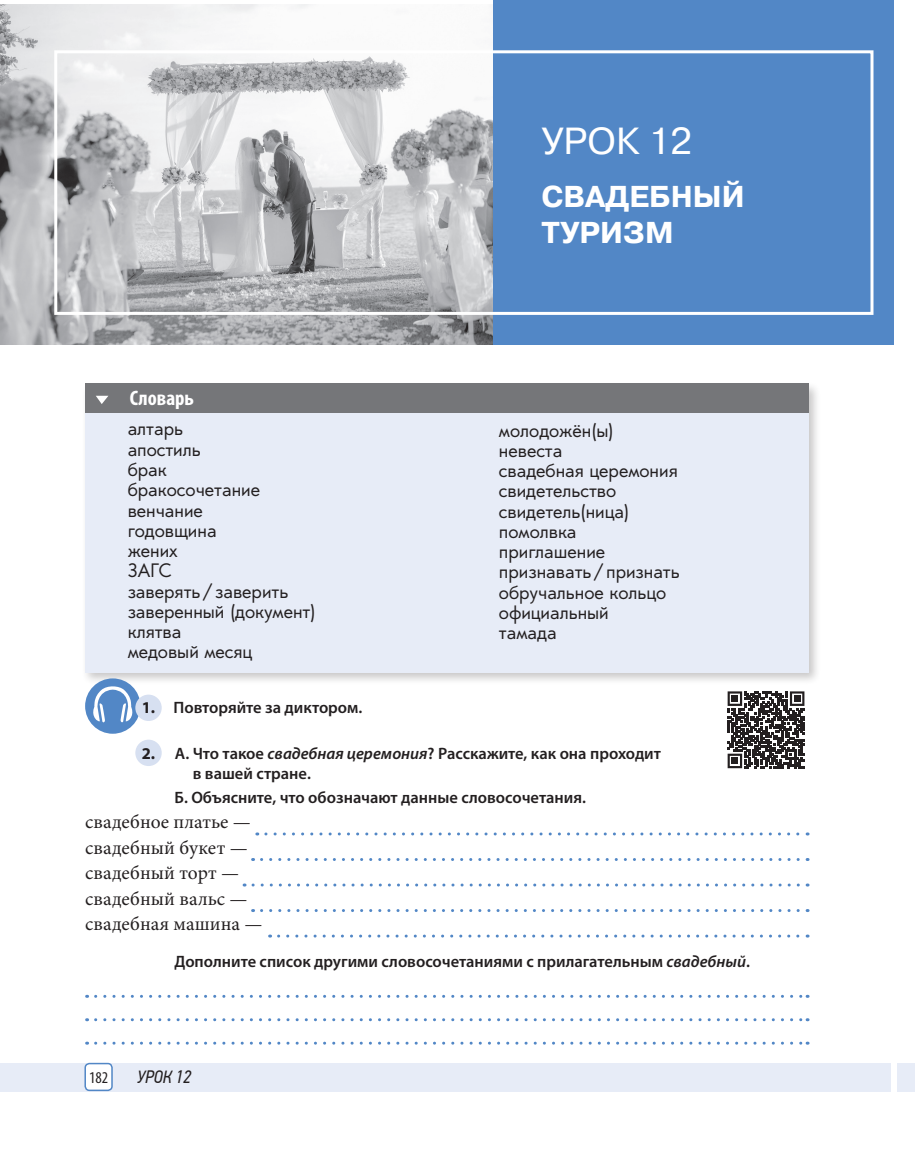
<style>
.page{position:relative;width:915px;height:1149px;background:#fff}
.page>*{position:absolute;margin:0;border:0;box-sizing:border-box;transform-origin:0 0}
.Zag_urok{font:37.5px "Pragmatica TT";color:#fff}
.Zag_razdel{font:700 30px/36px "Pragmatica TT";color:#fff}
.t1{font:700 condensed 21px "Myriad Pro";color:#fff}
.линейка_dot{font:19.5px "Minion Pro";color:#231f20}
.t2{font:18px/20.2px "Orenburg C";color:#231f20}
.t3{font:italic 18px "PF Din Text Cond Pro";color:#231f20}
.формулировка_задания{font:600 16.5px/19.8px "Myriad Pro";color:#231f20}
.t4{font:700 16.5px "Myriad Pro";color:#231f20}
.t5{font:condensed 16.5px "Myriad Pro";color:#231f20}
.s1{font-style:italic}
</style>
<div class="page">
<div style="left:896px;top:1062px;width:18px;height:28px;background:#e7ecf7"></div>
<div style="left:0;top:1062px;width:890px;height:28px;background:#e7ecf7"></div>
<div style="left:85px;top:1063px;width:27px;height:26px;background:#fff;border-radius:4px"></div>
<div style="left:84px;top:1062px;width:29px;height:28px;border:2px solid #5287c6;border-radius:4px"></div>
<svg style="left:266px;top:832px;width:541px;height:3px"></svg>
<svg style="left:261px;top:858px;width:546px;height:2px"></svg>
<svg style="left:253px;top:883px;width:554px;height:3px"></svg>
<svg style="left:261px;top:909px;width:546px;height:2px"></svg>
<svg style="left:278px;top:934px;width:529px;height:3px"></svg>
<svg style="left:96px;top:994px;width:711px;height:3px"></svg>
<svg style="left:96px;top:1018px;width:711px;height:2px"></svg>
<svg style="left:96px;top:1041px;width:711px;height:3px"></svg>
<div style="left:81px;top:381px;width:739px;height:303px;background:#231f20;opacity:.25"></div>
<div style="left:85px;top:385px;width:723px;height:287px;background:#e7ecf7"></div>
<div style="left:85px;top:383px;width:723px;height:29px;background:#757679"></div>
<svg style="left:96px;top:395px;width:12px;height:9px"></svg>
<div style="left:85px;top:678px;width:55px;height:55px;background:#5287c6;border-radius:50%"></div>
<svg style="left:93px;top:684px;width:40px;height:38px"></svg>
<div style="left:135px;top:694px;width:27px;height:26px;background:#d7e0f1;border-radius:50%"></div>
<div style="left:135px;top:739px;width:27px;height:26px;background:#d7e0f1;border-radius:50%"></div>
<img style="left:0;top:4px;width:493px;height:340px">
<div style="left:493px;top:0;width:400px;height:344px;background:#5287c6"></div>
<div style="left:54px;top:50px;width:819px;height:265px;border:3px solid #fff"></div>
<svg style="left:727px;top:691px;width:77px;height:77px"></svg>
<p class="t1" style="left:130px;top:384px;width:66px">Словарь</p>
<p class="t2" style="left:128px;top:419px;width:189px">алтарь<br>апостиль<br>брак<br>бракосочетание венчание<br>годовщина<br>жених<br>ЗАГС заверять/заверить заверенный (документ) клятва<br>медовый месяц</p>
<p class="Zag_urok" style="left:541px;top:119px;width:152px">УРОК 12</p>
<p class="Zag_razdel" style="left:541px;top:179px;width:205px">СВАДЕБНЫЙ<br>ТУРИЗМ</p>
<p class="t2" style="left:499px;top:420px;width:182px">молодожён(ы) невеста<br>свадебная церемония свидетельство свидетель(ница) помолвка приглашение признавать/признать обручальное кольцо официальный<br>тамада</p>
<p class="формулировка_задания" style="left:173px;top:697px;width:190px">Повторяйте за диктором.</p>
<p class="формулировка_задания" style="left:193px;top:742px;width:469px;text-indent:-18px">А. Что такое <span class="s1">свадебная церемония</span>? Расскажите, как она проходит в вашей стране.</p>
<p class="формулировка_задания" style="left:174px;top:786px;width:413px">Б. Объясните, что обозначают данные словосочетания.</p>
<p class="линейка_dot" style="left:85px;top:808px;width:167px">свадебное платье —</p>
<p class="линейка_dot" style="left:85px;top:834px;width:164px">свадебный букет —</p>
<p class="линейка_dot" style="left:85px;top:859px;width:156px">свадебный торт —</p>
<p class="линейка_dot" style="left:85px;top:885px;width:164px">свадебный вальс —</p>
<p class="линейка_dot" style="left:85px;top:910px;width:179px">свадебная машина —</p>
<p class="формулировка_задания" style="left:174px;top:950px;width:576px">Дополните список другими словосочетаниями с прилагательным <span class="s1">свадебный</span>.</p>
<p class="t4" style="left:142px;top:697px;width:15px">1.</p>
<p class="t4" style="left:142px;top:742px;width:15px">2.</p>
<p class="t5" style="left:89px;top:1067px;width:21px">182</p>
<p class="t3" style="left:137px;top:1066px;width:56px">УРОК 12</p>
</div>
